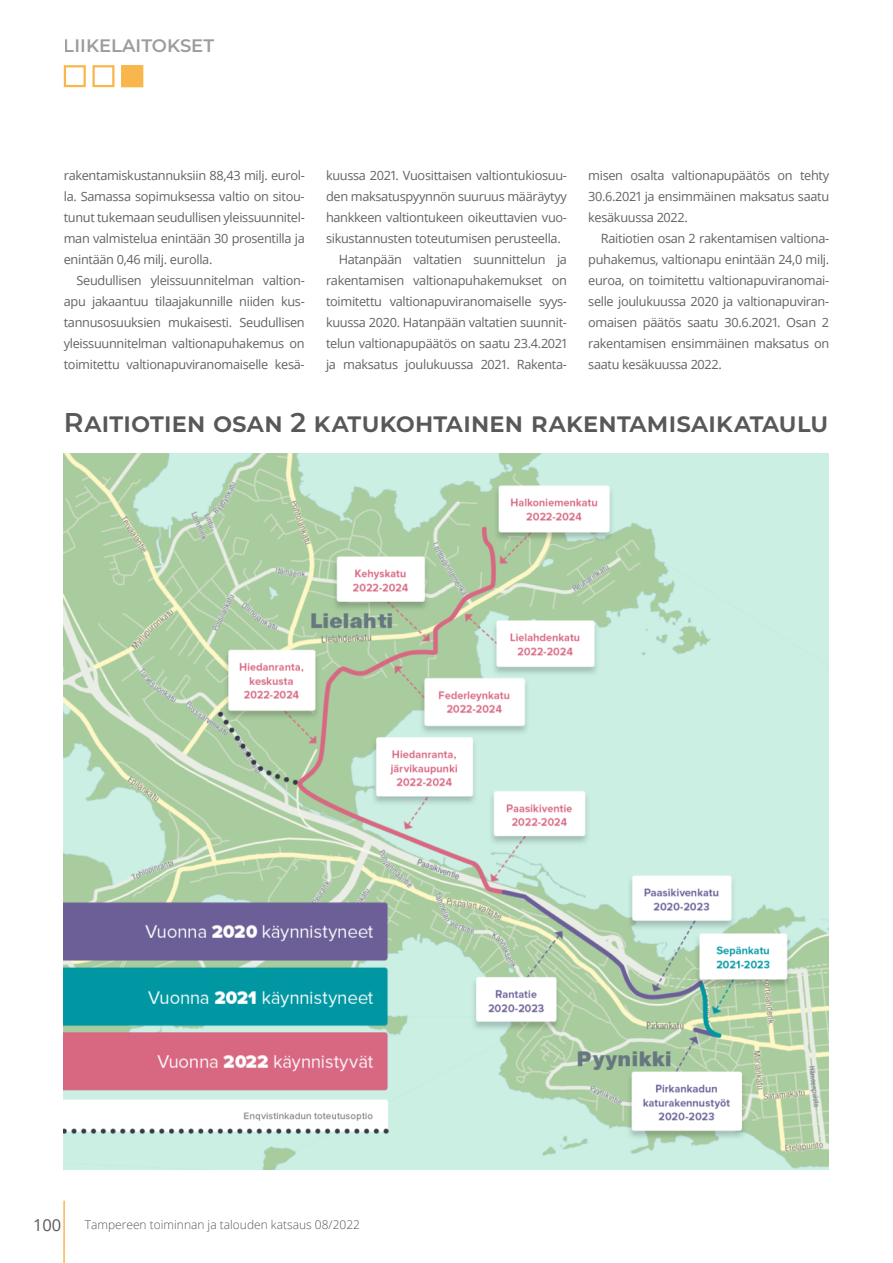
<style>
.page{position:relative;width:893px;height:1263px;background:#fff}
.page>*{position:absolute;margin:0;border:0;box-sizing:border-box;transform-origin:0 0}
.t1{font:600 27px "Montserrat";letter-spacing:.025em;color:#58585a}
.t2{font:600 18px "Montserrat";color:#58585a}
.t3{font:16.5px "Open Sans";color:#58585a}
.t4{font:12.75px/21px "Open Sans";letter-spacing:-.025em;color:#626365;text-align:justify}
.t5{font:300 12px "Open Sans";color:#58585a}
</style>
<div class="page">
<hr style="left:63px;top:1200px;width:2px;height:63px;background:#f9b64d">
<div style="left:64px;top:65px;width:22px;height:22px;border:2px solid #f9b64d"></div>
<div style="left:92px;top:65px;width:22px;height:22px;border:2px solid #f9b64d"></div>
<div style="left:121px;top:65px;width:22px;height:22px;background:#f9b64d"></div>
<img style="left:64px;top:454px;width:765px;height:715px">
<h2 class="t2" style="left:64px;top:33px;width:152px">LIIKELAITOKSET</h2>
<p class="t4" style="left:64px;top:165px;width:242px">rakentamiskustannuksiin 88,43 milj. eurol&shy;la. Samassa sopimuksessa valtio on sitou&shy;tunut tukemaan seudullisen yleissuunnitel&shy;man valmistelua enintään 30 prosentilla ja enintään 0,46 milj. eurolla.</p>
<p class="t4" style="left:64px;top:270px;width:242px;text-indent:13px">Seudullisen yleissuunnitelman valtion&shy;apu jakaantuu tilaajakunnille niiden kus&shy;tannusosuuksien mukaisesti. Seudullisen yleissuunnitelman valtionapuhakemus on toimitettu valtionapuviranomaiselle kesä-</p>
<p class="t4" style="left:326px;top:165px;width:242px">kuussa 2021. Vuosittaisen valtiontukiosuu-</p>
<p class="t4" style="left:326px;top:186px;width:242px">den maksatuspyynnön suuruus määräytyy</p>
<p class="t4" style="left:326px;top:207px;width:242px">hankkeen valtiontukeen oikeuttavien vuo-</p>
<p class="t4" style="left:326px;top:228px;width:236px">sikustannusten toteutumisen perusteella.</p>
<p class="t4" style="left:339px;top:249px;width:230px">Hatanpään valtatien suunnittelun ja</p>
<p class="t4" style="left:326px;top:270px;width:242px">rakentamisen valtionapuhakemukset on</p>
<p class="t4" style="left:326px;top:291px;width:242px">toimitettu valtionapuviranomaiselle syys-</p>
<p class="t4" style="left:326px;top:312px;width:242px">kuussa 2020. Hatanpään valtatien suunnit-</p>
<p class="t4" style="left:326px;top:333px;width:242px">telun valtionapupäätös on saatu 23.4.2021</p>
<p class="t4" style="left:326px;top:354px;width:242px">ja maksatus joulukuussa 2021. Rakenta-</p>
<p class="t4" style="left:588px;top:165px;width:242px">misen osalta valtionapupäätös on tehty 30.6.2021 ja ensimmäinen maksatus saatu kesäkuussa 2022.</p>
<p class="t4" style="left:588px;top:228px;width:242px;text-indent:13px">Raitiotien osan 2 rakentamisen valtiona&shy;puhakemus, valtionapu enintään 24,0 milj. euroa, on toimitettu valtionapuviranomai&shy;selle joulukuussa 2020 ja valtionapuviran&shy;omaisen päätös saatu 30.6.2021. Osan 2 rakentamisen ensimmäinen maksatus on saatu kesäkuussa 2022.</p>
<h1 class="t1" style="left:64px;top:403px;width:766px">Raitiotien osan 2 katukohtainen rakentamisaikataulu</h1>
<p class="t3" style="left:33px;top:1214px;width:30px">100</p>
<p class="t5" style="left:85px;top:1217px;width:277px">Tampereen toiminnan ja talouden katsaus 08/2022</p>
</div>
